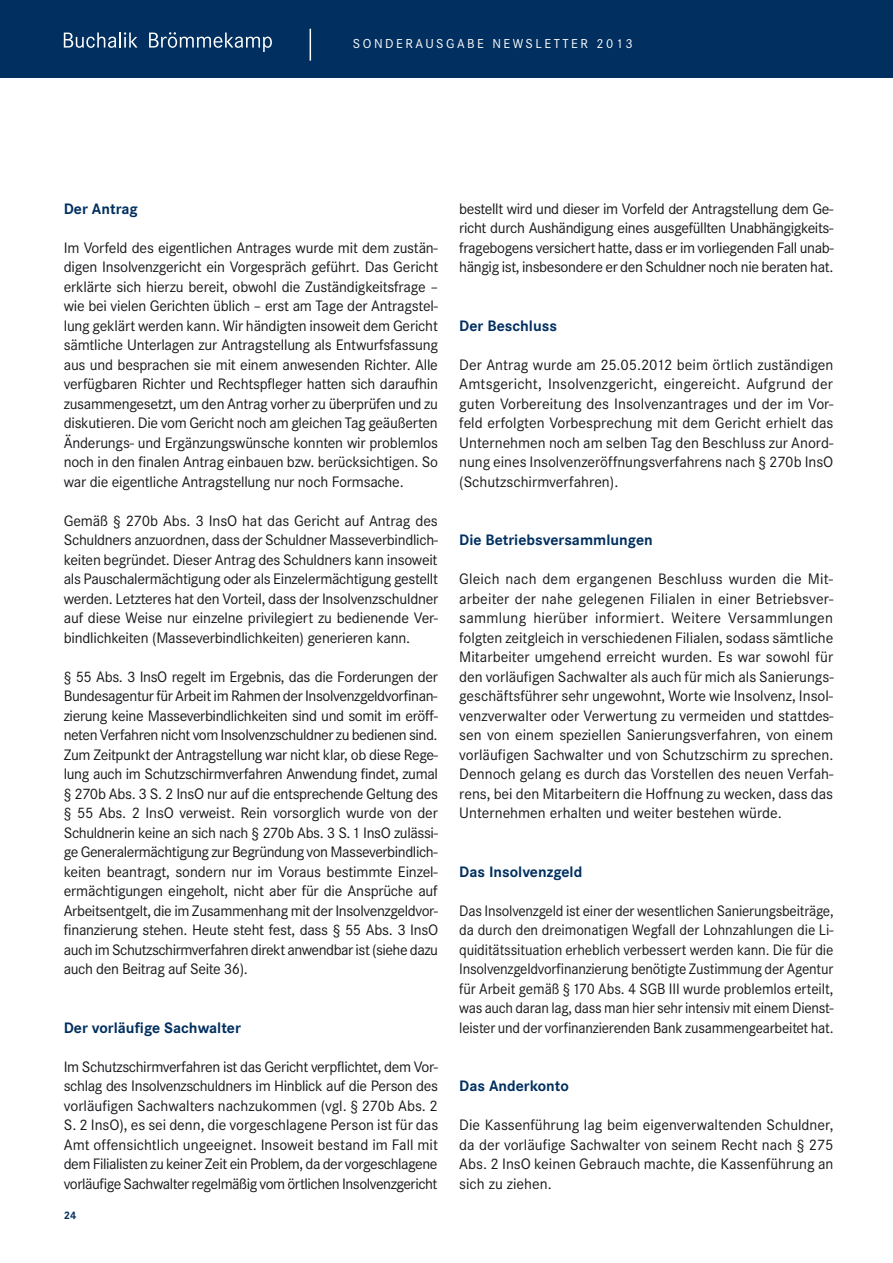
<style>
.page{position:relative;width:893px;height:1263px;background:#fff}
.page>*{position:absolute;margin:0;border:0;box-sizing:border-box;transform-origin:0 0}
.t1{font:15.75px/19.5px "Corporate S";letter-spacing:-.015em;color:#19171b;text-align:justify}
.t2{font:15.75px/19.5px "Corporate S";letter-spacing:-.015em;color:#19171b;text-align:justify;scale:.96 1}
.t3{font:700 15.75px "Corporate S";color:#002f60}
.t4{font:13.5px "Corporate S";letter-spacing:.185em;color:#fff}
.t5{font:700 11.25px "Corporate S";color:#002f60}
</style>
<div class="page">
<div style="left:0;top:0;width:893px;height:78px;background:#002f60"></div>
<hr style="left:310px;top:29px;width:1px;height:32px;background:#fff">
<svg style="left:64px;top:32px;width:74px;height:16px"></svg>
<svg style="left:149px;top:32px;width:123px;height:20px"></svg>
<p class="t4" style="left:353px;top:36px;width:281px">SONDERAUSGABE NEWSLETTER 2013</p>
<p class="t3" style="left:64px;top:200px;width:76px">Der Antrag</p>
<p class="t1" style="left:64px;top:238px;width:376px">Im Vorfeld des eigentlichen Antrages wurde mit dem zustän&shy;digen Insolvenzgericht ein Vorgespräch geführt. Das Gericht erklärte sich hierzu bereit, obwohl die Zuständigkeitsfrage – wie bei vielen Gerichten üblich – erst am Tage der Antragstel&shy;lung geklärt werden kann. Wir händigten insoweit dem Gericht sämtliche Unterlagen zur Antragstellung als Entwurfsfassung aus und besprachen sie mit einem anwesenden Richter. Alle verfügbaren Richter und Rechtspfleger hatten sich daraufhin zusammengesetzt, um den Antrag vorher zu überprüfen und zu diskutieren. Die vom Gericht noch am gleichen Tag geäußerten Änderungs- und Ergänzungswünsche konnten wir problemlos noch in den finalen Antrag einbauen bzw. berücksichtigen. So war die eigentliche Antragstellung nur noch Formsache.</p>
<p class="t1" style="left:64px;top:511px;width:376px">Gemäß § 270b Abs. 3 InsO hat das Gericht auf Antrag des Schuldners anzuordnen, dass der Schuldner Masseverbindlich&shy;keiten begründet. Dieser Antrag des Schuldners kann insoweit als Pauschalermächtigung oder als Einzelermächtigung gestellt werden. Letzteres hat den Vorteil, dass der Insolvenzschuldner auf diese Weise nur einzelne privilegiert zu bedienende Ver&shy;bindlichkeiten (Masseverbindlichkeiten) generieren kann.</p>
<p class="t1" style="left:64px;top:667px;width:376px">§ 55 Abs. 3 InsO regelt im Ergebnis, das die Forderungen der Bundesagentur für Arbeit im Rahmen der Insolvenzgeldvorfinan&shy;zierung keine Masseverbindlichkeiten sind und somit im eröff&shy;neten Verfahren nicht vom Insolvenzschuldner zu bedienen sind.<br>Zum Zeitpunkt der Antragstellung war nicht klar, ob diese Rege&shy;lung auch im Schutzschirmverfahren Anwendung findet, zumal § 270b Abs. 3 S. 2 InsO nur auf die entsprechende Geltung des § 55 Abs. 2 InsO verweist. Rein vorsorglich wurde von der Schuldnerin keine an sich nach § 270b Abs. 3 S. 1 InsO zulässi&shy;ge Generalermächtigung zur Begründung von Masseverbindlich&shy;keiten beantragt, sondern nur im Voraus bestimmte Einzel&shy;ermächtigungen eingeholt, nicht aber für die Ansprüche auf Arbeitsentgelt, die im Zusammenhang mit der Insolvenzgeldvor&shy;finanzierung stehen. Heute steht fest, dass § 55 Abs. 3 InsO auch im Schutzschirmverfahren direkt anwendbar ist (siehe dazu auch den Beitrag auf Seite 36).</p>
<p class="t3" style="left:64px;top:1019px;width:179px">Der vorläufige Sachwalter</p>
<p class="t1" style="left:64px;top:1057px;width:376px">Im Schutzschirmverfahren ist das Gericht verpflichtet, dem Vor&shy;schlag des Insolvenzschuldners im Hinblick auf die Person des vorläufigen Sachwalters nachzukommen (vgl. § 270b Abs. 2<br>S. 2 InsO), es sei denn, die vorgeschlagene Person ist für das Amt offensichtlich ungeeignet. Insoweit bestand im Fall mit dem Filialisten zu keiner Zeit ein Problem, da der vorgeschlagene vorläufige Sachwalter regelmäßig vom örtlichen Insolvenzgericht</p>
<p class="t5" style="left:64px;top:1209px;width:14px">24</p>
<p class="t1" style="left:459px;top:199px;width:376px">bestellt wird und dieser im Vorfeld der Antragstellung dem Ge&shy;richt durch Aushändigung eines ausgefüllten Unabhängigkeits&shy;fragebogens versichert hatte, dass er im vorliegenden Fall unab&shy;hängig ist, insbesondere er den Schuldner noch nie beraten hat.</p>
<p class="t3" style="left:459px;top:317px;width:99px">Der Beschluss</p>
<p class="t1" style="left:459px;top:355px;width:376px">Der Antrag wurde am 25.05.2012 beim örtlich zuständigen Amtsgericht, Insolvenzgericht, eingereicht. Aufgrund der guten Vorbereitung des Insolvenzantrages und der im Vor&shy;feld erfolgten Vorbesprechung mit dem Gericht erhielt das Unternehmen noch am selben Tag den Beschluss zur Anord&shy;nung eines Insolvenzeröffnungsverfahrens nach § 270b InsO (Schutzschirmverfahren).</p>
<p class="t3" style="left:459px;top:531px;width:195px">Die Betriebsversammlungen</p>
<p class="t1" style="left:459px;top:569px;width:376px">Gleich nach dem ergangenen Beschluss wurden die Mit&shy;arbeiter der nahe gelegenen Filialen in einer Betriebsver&shy;sammlung hierüber informiert. Weitere Versammlungen folgten zeitgleich in verschiedenen Filialen, sodass sämt liche Mitarbeiter umgehend erreicht wurden. Es war sowohl für den vorläufigen Sachwalter als auch für mich als Sanierungs&shy;geschäftsführer sehr ungewohnt, Worte wie Insolvenz, Insol&shy;venzverwalter oder Verwertung zu vermeiden und stattdes&shy;sen von einem speziellen Sanierungsverfahren, von einem vorläufigen Sachwalter und von Schutzschirm zu sprechen.<br>Dennoch gelang es durch das Vorstellen des neuen Verfah&shy;rens, bei den Mitarbeitern die Hoffnung zu wecken, dass das Unternehmen erhalten und weiter bestehen würde.</p>
<p class="t3" style="left:459px;top:863px;width:125px">Das Insolvenzgeld</p>
<p class="t2" style="left:459px;top:901px;width:392px">Das Insolvenzgeld ist einer der wesentlichen Sanierungsbeiträge, da durch den dreimonatigen Wegfall der Lohnzahlungen die Li&shy;quiditätssituation erheblich verbessert werden kann. Die für die Insolvenzgeldvorfinanzierung benötigte Zustimmung der Agentur für Arbeit gemäß § 170 Abs. 4 SGB III wurde problemlos erteilt, was auch daran lag, dass man hier sehr intensiv mit einem Dienst&shy;leister und der vorfinanzierenden Bank zusammengearbeitet hat.</p>
<p class="t3" style="left:459px;top:1077px;width:111px">Das Anderkonto</p>
<p class="t1" style="left:459px;top:1115px;width:376px">Die Kassenführung lag beim eigenverwaltenden Schuldner, da der vorläufige Sachwalter von seinem Recht nach § 275<br>Abs. 2 InsO keinen Gebrauch machte, die Kassenführung an sich zu ziehen.</p>
</div>
